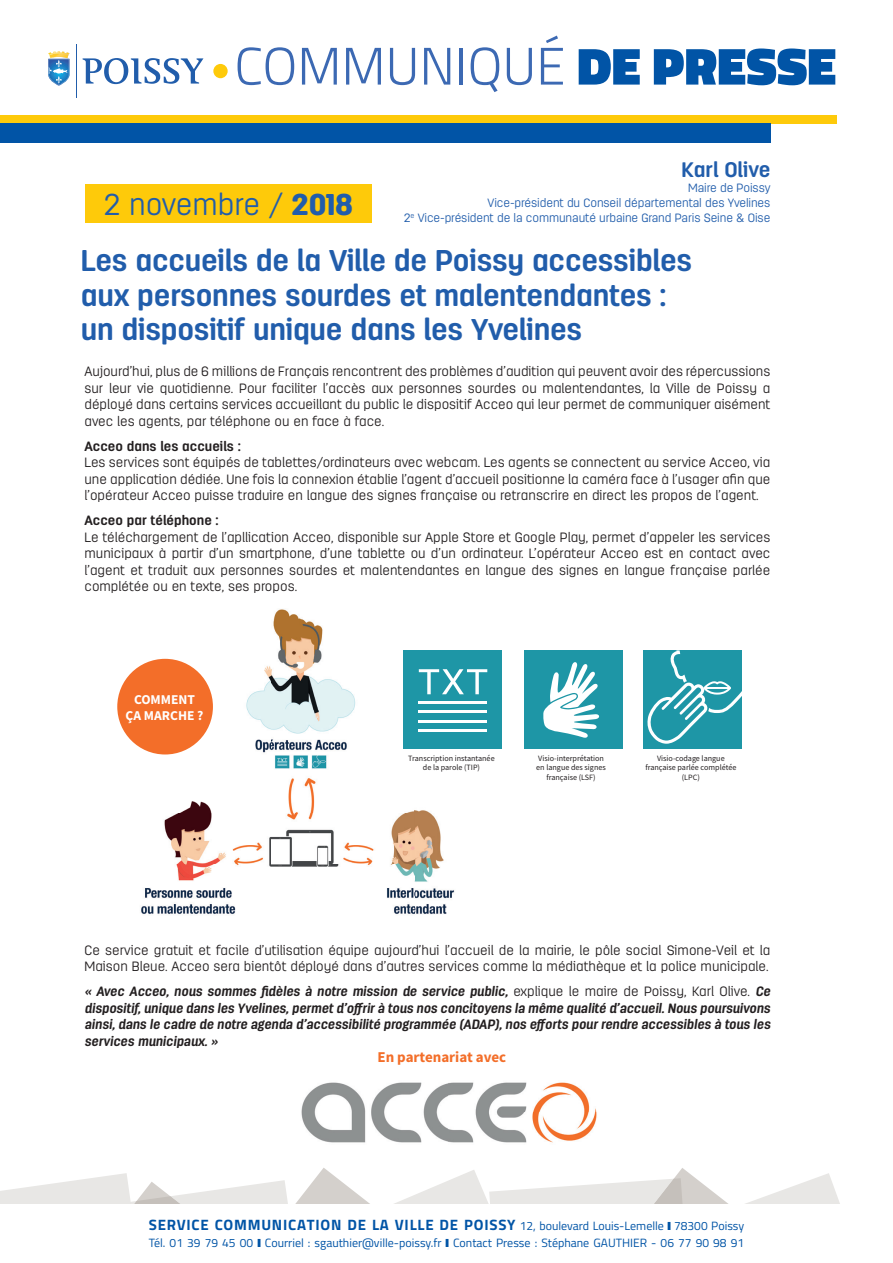
<style>
.page{position:relative;width:893px;height:1263px;background:#fff}
.page>*{position:absolute;margin:0;border:0;box-sizing:border-box;transform-origin:0 0}
.t1{font:300 52.8px "Titillium Web";color:#3c69b3}
.t2{font:700 30px/34.5px "Antartida Rounded";letter-spacing:-.01em;color:#215dab}
.t3{font:300 30px "Antartida Rounded";color:#215dab}
.t4{font:700 21px "Antartida Rounded";color:#215dab}
.t5{font:700 15px "Titillium Web";letter-spacing:.05em;color:#0154a6}
.t6{font:700 15px "Source Sans Pro";color:#f36e29}
.t7{font:300 13.5px/16.5px "Antartida Rounded";color:#231f20;text-align:justify}
.t8{font:italic 700 13.5px/16.5px "Antartida Rounded";color:#231f20;text-align:justify}
.t9{font:700 13.5px "Antartida Rounded";color:#231f20}
.t10{font:700 13.5px/16.2px "Source Sans Pro";color:#fff;text-align:center}
.t11{font:300 12px/15px "Antartida Rounded";letter-spacing:-.01em;color:#215dab;text-align:right}
.t12{font:12px "Titillium Web";color:#0154a6}
.t13{font:8.1px/9.8px "Source Sans Pro";color:#231f20;text-align:center}
.s1{font-weight:900;color:#0154a6}
.s2{font-weight:900}
.s3{font-weight:300;font-style:normal}
.s4{font-weight:400;font-size:12px}
.s5{font-weight:900;font-size:12px}
</style>
<div class="page">
<svg style="left:0;top:1168px;width:840px;height:36px"></svg>
<div style="left:0;top:115px;width:836px;height:8px;background:#feca0a"></div>
<div style="left:0;top:123px;width:770px;height:20px;background:#0154a6"></div>
<div style="left:85px;top:184px;width:287px;height:39px;background:#feca0a"></div>
<svg style="left:48px;top:51px;width:22px;height:35px"></svg>
<img style="left:53px;top:55px;width:15px;height:3px">
<img style="left:49px;top:52px;width:19px;height:3px">
<hr style="left:77px;top:44px;width:1px;height:54px;background:#215dab">
<svg style="left:83px;top:58px;width:120px;height:26px"></svg>
<div style="left:213px;top:64px;width:15px;height:14px;background:#feca0a;border-radius:50%"></div>
<img style="left:129px;top:609px;width:326px;height:306px">
<img style="left:301px;top:1082px;width:296px;height:61px">
<div style="left:403px;top:650px;width:99px;height:99px;background:#1e96a6"></div>
<hr style="left:419px;top:701px;width:68px;height:3px;background:#fff">
<hr style="left:419px;top:710px;width:68px;height:3px;background:#fff">
<hr style="left:419px;top:719px;width:68px;height:3px;background:#fff">
<hr style="left:419px;top:729px;width:68px;height:3px;background:#fff">
<svg style="left:419px;top:669px;width:68px;height:25px"></svg>
<div style="left:524px;top:650px;width:98px;height:99px;background:#1e96a6"></div>
<svg style="left:543px;top:662px;width:57px;height:76px"></svg>
<div style="left:643px;top:650px;width:99px;height:99px;background:#1e96a6"></div>
<svg style="left:647px;top:650px;width:95px;height:94px"></svg>
<div style="left:117px;top:659px;width:96px;height:95px;background:#f36e29;border-radius:50%"></div>
<h1 class="t1" style="left:234px;top:36px;width:603px">COMMUNIQUÉ <span class="s1">DE PRESSE</span></h1>
<h2 class="t3" style="left:103px;top:188px;width:251px">2 novembre / <span class="s2">2018</span></h2>
<h3 class="t4" style="left:681px;top:157px;width:90px">Karl Olive</h3>
<p class="t11" style="left:404px;top:180px;width:368px">Maire de Poissy<br>Vice-président du Conseil départemental des Yvelines<br>2<sup>e</sup> Vice-président de la communauté urbaine Grand Paris Seine &amp; Oise</p>
<h2 class="t2" style="left:81px;top:244px;width:613px">Les accueils de la Ville de Poissy accessibles aux personnes sourdes et malentendantes : un dispositif unique dans les Yvelines</h2>
<p class="t7" style="left:85px;top:363px;width:687px">Aujourd’hui, plus de 6 millions de Français rencontrent des problèmes d’audition qui peuvent avoir des répercussions sur leur vie quotidienne. Pour faciliter l’accès aux personnes sourdes ou malentendantes, la Ville de Poissy a déployé dans certains services accueillant du public le dispositif Acceo qui leur permet de communiquer aisément avec les agents, par téléphone ou en face à face.</p>
<p class="t9" style="left:85px;top:438px;width:158px">Acceo dans les accueils :</p>
<p class="t7" style="left:85px;top:454px;width:687px">Les services sont équipés de tablettes/ordinateurs avec webcam. Les agents se connectent au service Acceo, via une application dédiée. Une fois la connexion établie l’agent d’accueil positionne la caméra face à l’usager afin que l’opérateur Acceo puisse traduire en langue des signes française ou retranscrire en direct les propos de l’agent.</p>
<p class="t9" style="left:85px;top:513px;width:136px">Acceo par téléphone :</p>
<p class="t7" style="left:85px;top:529px;width:687px">Le téléchargement de l’apllication Acceo, disponible sur Apple Store et Google Play, permet d’appeler les services municipaux à partir d’un smartphone, d’une tablette ou d’un ordinateur. L’opérateur Acceo est en contact avec l’agent et traduit aux personnes sourdes et malentendantes en langue des signes en langue française parlée complétée ou en texte, ses propos.</p>
<p class="t10" style="left:126px;top:691px;width:79px">COMMENT<br>ÇA MARCHE ?</p>
<p class="t13" style="left:408px;top:753px;width:88px">Transcription instantanée de la parole (TIP)</p>
<p class="t13" style="left:536px;top:753px;width:71px">Visio-interprétation en langue des signes française (LSF)</p>
<p class="t13" style="left:645px;top:753px;width:92px">Visio-codage langue française parlée complétée (LPC)</p>
<p class="t7" style="left:85px;top:942px;width:687px">Ce service gratuit et facile d’utilisation équipe aujourd’hui l’accueil de la mairie, le pôle social Simone-Veil et la<br>Maison Bleue. Acceo sera bientôt déployé dans d’autres services comme la médiathèque et la police municipale.</p>
<p class="t8" style="left:85px;top:983px;width:687px">« Avec Acceo, nous sommes fidèles à notre mission de service public, <span class="s3">explique le maire de Poissy, Karl Olive.</span> Ce dispositif, unique dans les Yvelines, permet d’offrir à tous nos concitoyens la même qualité d’accueil. Nous poursuivons ainsi, dans le cadre de notre agenda d’accessibilité programmée (ADAP), nos efforts pour rendre accessibles à tous les services municipaux. »</p>
<p class="t6" style="left:377px;top:1047px;width:130px">En partenariat avec</p>
<p class="t5" style="left:149px;top:1216px;width:597px">SERVICE COMMUNICATION DE LA VILLE DE POISSY <span class="s4">12, boulevard Louis-Lemelle</span> <span class="s5">I</span> <span class="s4">78300 Poissy</span></p>
<p class="t12" style="left:149px;top:1235px;width:597px">Tél. 01 39 79 45 00 <span class="s2">I</span> Courriel : sgauthier@ville-poissy.fr <span class="s2">I</span> Contact Presse : Stéphane GAUTHIER - 06 77 90 98 91</p>
</div>
